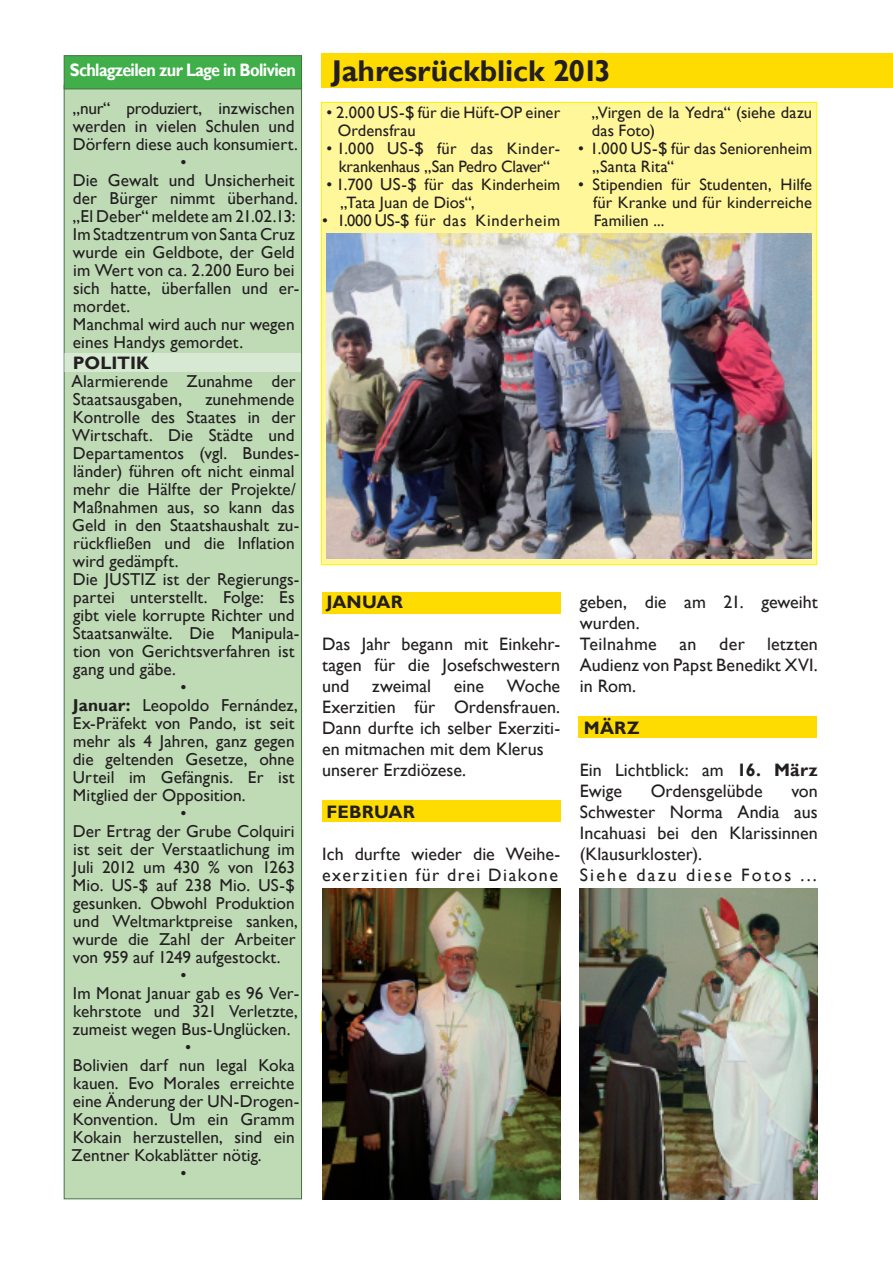
<style>
.page{position:relative;width:893px;height:1263px;background:#fff}
.page>*{position:absolute;margin:0;border:0;box-sizing:border-box;transform-origin:0 0}
.t1{font:18px/21px "Gill Sans";letter-spacing:.005em;color:#231f20}
.t2{font:700 18px "Gill Sans";letter-spacing:-.04em;color:#fff;scale:.9 1}
.t3{font:18px/21px "Gill Sans";letter-spacing:.06em;color:#231f20}
.t4{font:700 18px "Gill Sans";letter-spacing:.005em;color:#231f20}
.t5{font:17.25px/18px "Gill Sans";letter-spacing:.005em;color:#231f20}
.t6{font:17.25px "Gill Sans";letter-spacing:-.015em;color:#231f20}
.t7{font:16.5px/18px "Gill Sans";letter-spacing:.005em;color:#231f20}
.t8{font:16.5px "Gill Sans";letter-spacing:.045em;color:#231f20}
.s1{font-size:30px;color:#231f20}
.s2{font-size:17.25px}
.s3{font-weight:700}
</style>
<div class="page">
<div style="left:578px;top:716px;width:238px;height:22px;background:#ffdc01"></div>
<div style="left:322px;top:800px;width:238px;height:22px;background:#ffdc01"></div>
<div style="left:322px;top:592px;width:238px;height:21px;background:#ffdc01"></div>
<div style="left:321px;top:102px;width:496px;height:463px;background:#fff79a;border:1px solid #fff101"></div>
<div style="left:321px;top:53px;width:572px;height:34px;background:#ffdc01"></div>
<div style="left:64px;top:85px;width:238px;height:1114px;background:#bedbb6;border:1px solid #467043"></div>
<div style="left:64px;top:55px;width:238px;height:34px;background:#40ae49;border:1px solid #467043"></div>
<div style="left:65px;top:353px;width:236px;height:19px;background:#d7e9d2"></div>
<img style="left:326px;top:234px;width:485px;height:325px">
<img style="left:580px;top:889px;width:238px;height:310px">
<img style="left:322px;top:889px;width:238px;height:310px">
<p class="t2" style="left:70px;top:60px;width:603px">Schlagzeilen zur Lage in Bolivien <span class="s1">Jahresrückblick 2013</span></p>
<p class="t6" style="left:73px;top:98px;width:224px">„nur“ produziert, inzwischen</p>
<p class="t5" style="left:73px;top:117px;width:223px">werden in vielen Schulen und</p>
<p class="t5" style="left:73px;top:135px;width:226px">Dörfern diese auch konsumiert.</p>
<p class="t5" style="left:181px;top:153px;width:8px">•</p>
<p class="t5" style="left:73px;top:171px;width:223px">Die Gewalt und Unsicherheit</p>
<p class="t5" style="left:73px;top:189px;width:227px">der Bürger nimmt überhand.</p>
<p class="t5" style="left:73px;top:207px;width:225px">„El Deber“ meldete am 21.02.13:</p>
<p class="t5" style="left:73px;top:225px;width:224px">Im Stadtzentrum von Santa Cruz</p>
<p class="t5" style="left:73px;top:243px;width:223px">wurde ein Geldbote, der Geld</p>
<p class="t5" style="left:73px;top:261px;width:223px">im Wert von ca. 2.200 Euro bei</p>
<p class="t5" style="left:73px;top:279px;width:228px">sich hatte, überfallen und er-</p>
<p class="t5" style="left:73px;top:297px;width:58px">mordet.</p>
<p class="t5" style="left:73px;top:315px;width:223px">Manchmal wird auch nur wegen</p>
<p class="t5" style="left:73px;top:333px;width:172px">eines Handys gemordet.</p>
<p class="t4" style="left:73px;top:352px;width:78px">POLITIK</p>
<p class="t5" style="left:72px;top:372px;width:225px">Alarmierende Zunahme der<br>Staatsausgaben,</p>
<p class="t7" style="left:338px;top:104px;width:224px;text-indent:-11px">• 2.000 <span class="s2">US-$</span> für die Hüft-OP einer<br>Ordensfrau</p>
<p class="t7" style="left:326px;top:140px;width:235px;text-align:center">• 1.000 <span class="s2">US-$</span> für das Kinder&shy;krankenhaus „San Pedro Claver“</p>
<p class="t7" style="left:340px;top:176px;width:222px;text-indent:-14px">• 1.700 <span class="s2">US-$</span> für das Kinderheim „Tata Juan de Dios“,</p>
<p class="t8" style="left:322px;top:211px;width:240px">• 1.000 <span class="s2">US-$</span> für das Kinderheim</p>
<p class="t7" style="left:591px;top:103px;width:222px">„Virgen de la Yedra“ (siehe dazu das Foto)</p>
<p class="t7" style="left:592px;top:139px;width:222px;text-indent:-14px">• 1.000 <span class="s2">US-$</span> für das Seniorenheim „Santa Rita“</p>
<p class="t7" style="left:593px;top:175px;width:220px;text-align:justify;text-indent:-15px">• Stipendien für Studenten, Hilfe für Kranke und für kinderreiche Familien ...</p>
<p class="t5" style="left:205px;top:390px;width:91px">zunehmende</p>
<p class="t5" style="left:73px;top:408px;width:224px">Kontrolle des Staates in der</p>
<p class="t5" style="left:72px;top:426px;width:224px">Wirtschaft. Die Städte und</p>
<p class="t5" style="left:73px;top:444px;width:228px">Departamentos (vgl. Bundes-</p>
<p class="t5" style="left:73px;top:462px;width:223px">länder) führen oft nicht einmal</p>
<p class="t5" style="left:73px;top:480px;width:224px">mehr die Hälfte der Projekte/</p>
<p class="t5" style="left:73px;top:498px;width:223px">Maßnahmen aus, so kann das</p>
<p class="t5" style="left:72px;top:516px;width:229px">Geld in den Staatshaushalt zu-</p>
<p class="t5" style="left:73px;top:534px;width:223px">rückfließen und die Inflation</p>
<p class="t5" style="left:73px;top:552px;width:107px">wird gedämpft.</p>
<p class="t5" style="left:73px;top:570px;width:228px">Die JUSTIZ ist der Regierungs-</p>
<p class="t5" style="left:73px;top:588px;width:223px">partei unterstellt. Folge: Es</p>
<p class="t5" style="left:73px;top:606px;width:223px">gibt viele korrupte Richter und</p>
<p class="t5" style="left:73px;top:624px;width:228px">Staatsanwälte. Die Manipula-</p>
<p class="t5" style="left:73px;top:642px;width:223px">tion von Gerichtsverfahren ist</p>
<p class="t5" style="left:73px;top:660px;width:104px">gang und gäbe.</p>
<p class="t5" style="left:181px;top:678px;width:8px">•</p>
<p class="t5" style="left:73px;top:696px;width:227px"><span class="s3">Januar:</span> Leopoldo Fernández,</p>
<p class="t5" style="left:73px;top:714px;width:223px">Ex-Präfekt von Pando, ist seit</p>
<p class="t5" style="left:73px;top:732px;width:223px">mehr als 4 Jahren, ganz gegen</p>
<p class="t5" style="left:73px;top:750px;width:223px">die geltenden Gesetze, ohne</p>
<p class="t5" style="left:73px;top:768px;width:223px">Urteil im Gefängnis. Er ist</p>
<p class="t5" style="left:73px;top:786px;width:174px">Mitglied der Opposition.</p>
<p class="t5" style="left:181px;top:804px;width:8px">•</p>
<p class="t5" style="left:73px;top:822px;width:223px">Der Ertrag der Grube Colquiri</p>
<p class="t5" style="left:73px;top:840px;width:223px">ist seit der Verstaatlichung im</p>
<p class="t5" style="left:73px;top:858px;width:224px">Juli 2012 um 430 % von 1263</p>
<p class="t5" style="left:73px;top:876px;width:224px">Mio. US-$ auf 238 Mio. US-$</p>
<p class="t5" style="left:73px;top:894px;width:223px">gesunken. Obwohl Produktion</p>
<p class="t5" style="left:73px;top:912px;width:226px">und Weltmarktpreise sanken,</p>
<p class="t5" style="left:73px;top:930px;width:224px">wurde die Zahl der Arbeiter</p>
<p class="t5" style="left:73px;top:948px;width:209px">von 959 auf 1249 aufgestockt.</p>
<p class="t5" style="left:181px;top:966px;width:8px">•</p>
<p class="t5" style="left:73px;top:984px;width:228px">Im Monat Januar gab es 96 Ver-</p>
<p class="t5" style="left:73px;top:1002px;width:226px">kehrstote und 321 Verletzte,</p>
<p class="t5" style="left:73px;top:1020px;width:219px">zumeist wegen Bus-Unglücken.</p>
<p class="t5" style="left:185px;top:1038px;width:8px">•</p>
<p class="t5" style="left:73px;top:1056px;width:223px">Bolivien darf nun legal Koka</p>
<p class="t5" style="left:73px;top:1074px;width:223px">kauen. Evo Morales erreichte</p>
<p class="t5" style="left:73px;top:1092px;width:228px">eine Änderung der UN-Drogen-</p>
<p class="t5" style="left:73px;top:1110px;width:223px">Konvention. Um ein Gramm</p>
<p class="t5" style="left:73px;top:1128px;width:223px">Kokain herzustellen, sind ein</p>
<p class="t5" style="left:72px;top:1146px;width:192px">Zentner Kokablätter nötig.</p>
<p class="t5" style="left:181px;top:1164px;width:8px">•</p>
<p class="t1" style="left:580px;top:592px;width:240px">geben, die am 21. geweiht wurden.<br>Teilnahme</p>
<p class="t4" style="left:326px;top:591px;width:78px">JANUAR</p>
<p class="t1" style="left:322px;top:633px;width:240px;text-align:justify">Das Jahr begann mit Einkehr&shy;tagen für die Josefschwestern und</p>
<p class="t1" style="left:580px;top:634px;width:240px;text-align:justify;text-indent:139px">der letzten Audienz von Papst Benedikt XVI. in Rom.</p>
<p class="t4" style="left:584px;top:717px;width:57px">MÄRZ</p>
<p class="t1" style="left:580px;top:760px;width:240px">Ein Lichtblick: am <span class="s3">16. März<br></span>Ewige</p>
<p class="t1" style="left:679px;top:634px;width:19px">an</p>
<p class="t1" style="left:322px;top:675px;width:240px;text-indent:185px">Woche<br>Exerzitien für Ordensfrauen.<br>Dann durfte ich selber Exerziti&shy;en mitmachen mit dem Klerus unserer Erzdiözese.</p>
<p class="t4" style="left:326px;top:801px;width:90px">FEBRUAR</p>
<p class="t3" style="left:322px;top:844px;width:240px">Ich durfte wieder die Weihe&shy;exerzitien für drei Diakone</p>
<p class="t1" style="left:372px;top:675px;width:61px">zweimal</p>
<p class="t1" style="left:454px;top:675px;width:32px">eine</p>
<p class="t1" style="left:651px;top:781px;width:113px">Ordensgelübde</p>
<p class="t1" style="left:580px;top:781px;width:240px;text-indent:212px">von<br>Schwester Norma Andia aus<br>Incahuasi bei den Klarissinnen (Klausurkloster).<br>Siehe dazu diese Fotos ...</p>
</div>
